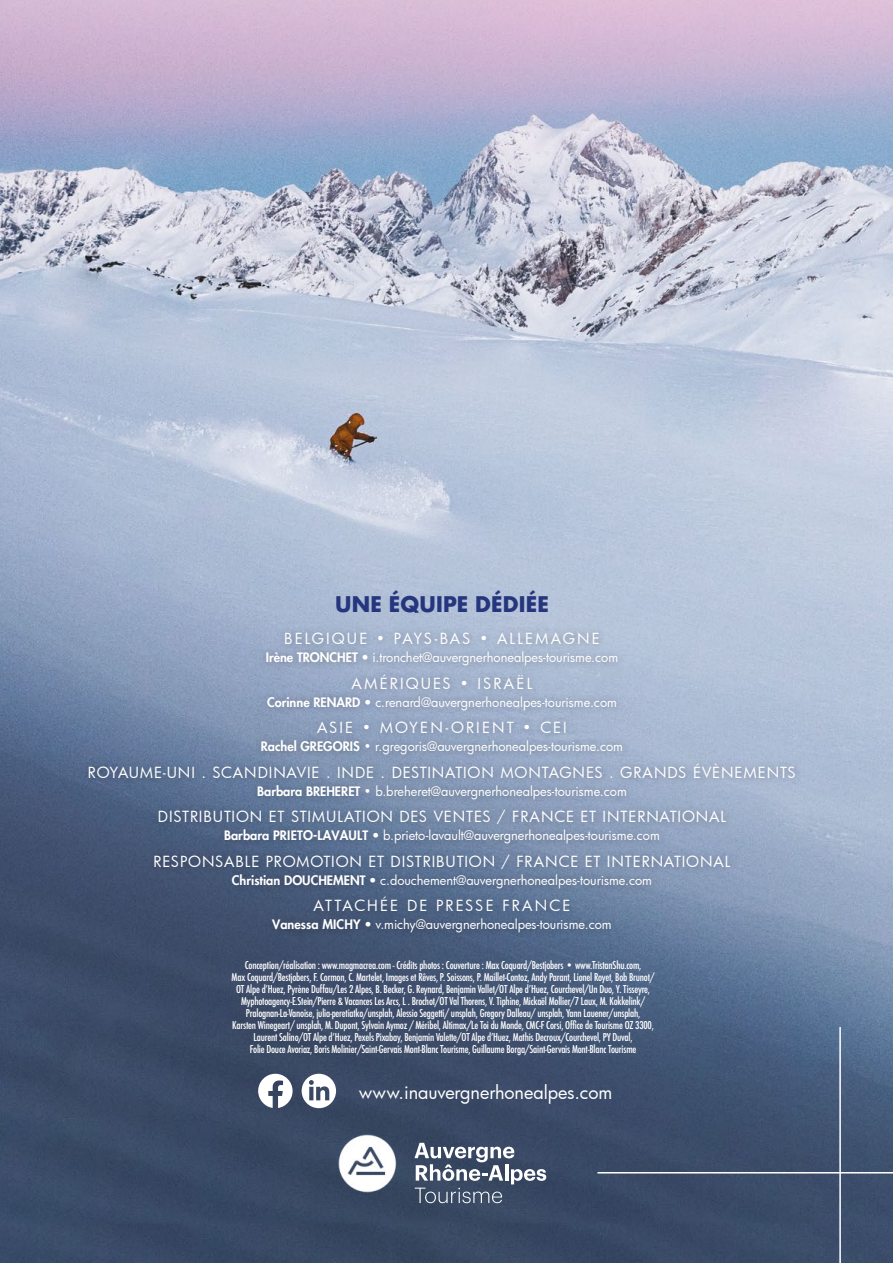
<style>
.page{position:relative;width:893px;height:1263px;background:#fff}
.page>*{position:absolute;margin:0;border:0;box-sizing:border-box;transform-origin:0 0}
.t1{font:700 21px "Futura";letter-spacing:-.02em;color:#26367e}
.t2{font:18px "Futura Bk";color:#fff}
.t3{font:15px "Futura Bk";letter-spacing:.06em;color:#fff}
.t4{font:15px "Futura Bk";letter-spacing:.14em;color:#fff}
.t5{font:12.75px "Futura Bk";letter-spacing:-.005em;color:#fff}
.t6{font:500 condensed 10.5px/12px "Futura";letter-spacing:-.02em;color:#fff;text-align:center}
.s1{font-family:"Futura";font-weight:800}
</style>
<div class="page">
<img style="left:0;top:0;width:893px;height:1263px">
<svg style="left:258px;top:1074px;width:35px;height:34px"></svg>
<svg style="left:302px;top:1074px;width:34px;height:34px"></svg>
<svg style="left:414px;top:1143px;width:132px;height:60px;background:#657186"></svg>
<img style="left:337px;top:1134px;width:60px;height:59px">
<hr style="left:597px;top:1172px;width:296px;height:1px;background:#fff">
<div style="left:81px;top:626px;width:723px;height:316px;background:#000;opacity:.3"></div>
<hr style="left:839px;top:1027px;width:2px;height:236px;background:#fff">
<h1 class="t1" style="left:335px;top:589px;width:216px">UNE ÉQUIPE DÉDIÉE</h1>
<h3 class="t4" style="left:284px;top:628px;width:317px">BELGIQUE • PAYS-BAS • ALLEMAGNE</h3>
<p class="t5" style="left:266px;top:649px;width:354px"><span class="s1">Irène TRONCHET •</span> i.tronchet@auvergnerhonealpes-tourisme.com</p>
<h3 class="t4" style="left:352px;top:673px;width:182px">AMÉRIQUES • ISRAËL</h3>
<p class="t5" style="left:267px;top:693px;width:351px"><span class="s1">Corinne RENARD •</span> c.renard@auvergnerhonealpes-tourisme.com</p>
<h3 class="t4" style="left:317px;top:718px;width:251px">ASIE • MOYEN-ORIENT • CEI</h3>
<p class="t5" style="left:261px;top:738px;width:364px"><span class="s1">Rachel GREGORIS</span> • r.gregoris@auvergnerhonealpes-tourisme.com</p>
<h3 class="t3" style="left:88px;top:762px;width:709px">ROYAUME-UNI . SCANDINAVIE . INDE . DESTINATION MONTAGNES . GRANDS ÉVÈNEMENTS</h3>
<p class="t5" style="left:257px;top:782px;width:371px"><span class="s1">Barbara BREHERET</span> • b.breheret@auvergnerhonealpes-tourisme.com</p>
<h3 class="t3" style="left:158px;top:807px;width:570px">DISTRIBUTION ET STIMULATION DES VENTES / FRANCE ET INTERNATIONAL</h3>
<p class="t5" style="left:224px;top:827px;width:437px"><span class="s1">Barbara PRIETO-LAVAULT •</span> b.prieto-lavault@auvergnerhonealpes-tourisme.com</p>
<h3 class="t3" style="left:154px;top:851px;width:578px">RESPONSABLE PROMOTION ET DISTRIBUTION / FRANCE ET INTERNATIONAL</h3>
<p class="t5" style="left:232px;top:871px;width:422px"><span class="s1">Christian DOUCHEMENT •</span> c.douchement@auvergnerhonealpes-tourisme.com</p>
<h3 class="t4" style="left:314px;top:896px;width:258px">ATTACHÉE DE PRESSE FRANCE</h3>
<p class="t5" style="left:272px;top:916px;width:341px"><span class="s1">Vanessa MICHY •</span> v.michy@auvergnerhonealpes-tourisme.com</p>
<p class="t6" style="left:232px;top:959px;width:424px">Conception/réalisation : www.magmacrea.com - Crédits photos : Couverture : Max Coquard/Bestjobers • www.TristanShu.com,<br>Max Coquard/Bestjobers, F. Cormon, C. Martelet, Images et Rêves, P. Soissons, P. Maillet-Contoz, Andy Parant, Lionel Royet, Bob Brunot/ OT Alpe d’Huez, Pyrène Duffau/Les 2 Alpes, B. Becker, G. Reynard, Benjamin Vallet/OT Alpe d’Huez, Courchevel/Un Duo, Y. Tisseyre, Myphotoagency-E.Stein/Pierre &amp; Vacances Les Arcs, L . Brochot/OT Val Thorens, V. Tiphine, Mickaël Mollier/7 Laux, M. Kokkelink/ Pralognan-La-Vanoise, julia-peretiatko/unsplah, Alessio Seggetti/ unsplah, Gregory Dalleau/ unsplah, Yann Lauener/unsplah,<br>Karsten Winegeart/ unsplah, M. Dupont, Sylvain Aymoz / Méribel, Altimax/Le Toi du Monde, CMC-F Corsi, Office de Tourisme OZ 3300, Laurent Salino/OT Alpe d’Huez, Pexels Pixabay, Benjamin Valette/OT Alpe d’Huez, Mathis Decroux/Courchevel, PY Duval,<br>Folie Douce Avoriaz, Boris Molinier/Saint-Gervais Mont-Blanc Tourisme, Guillaume Borga/Saint-Gervais Mont-Blanc Tourisme</p>
<h2 class="t2" style="left:359px;top:1080px;width:255px">www.inauvergnerhonealpes.com</h2>
</div>
